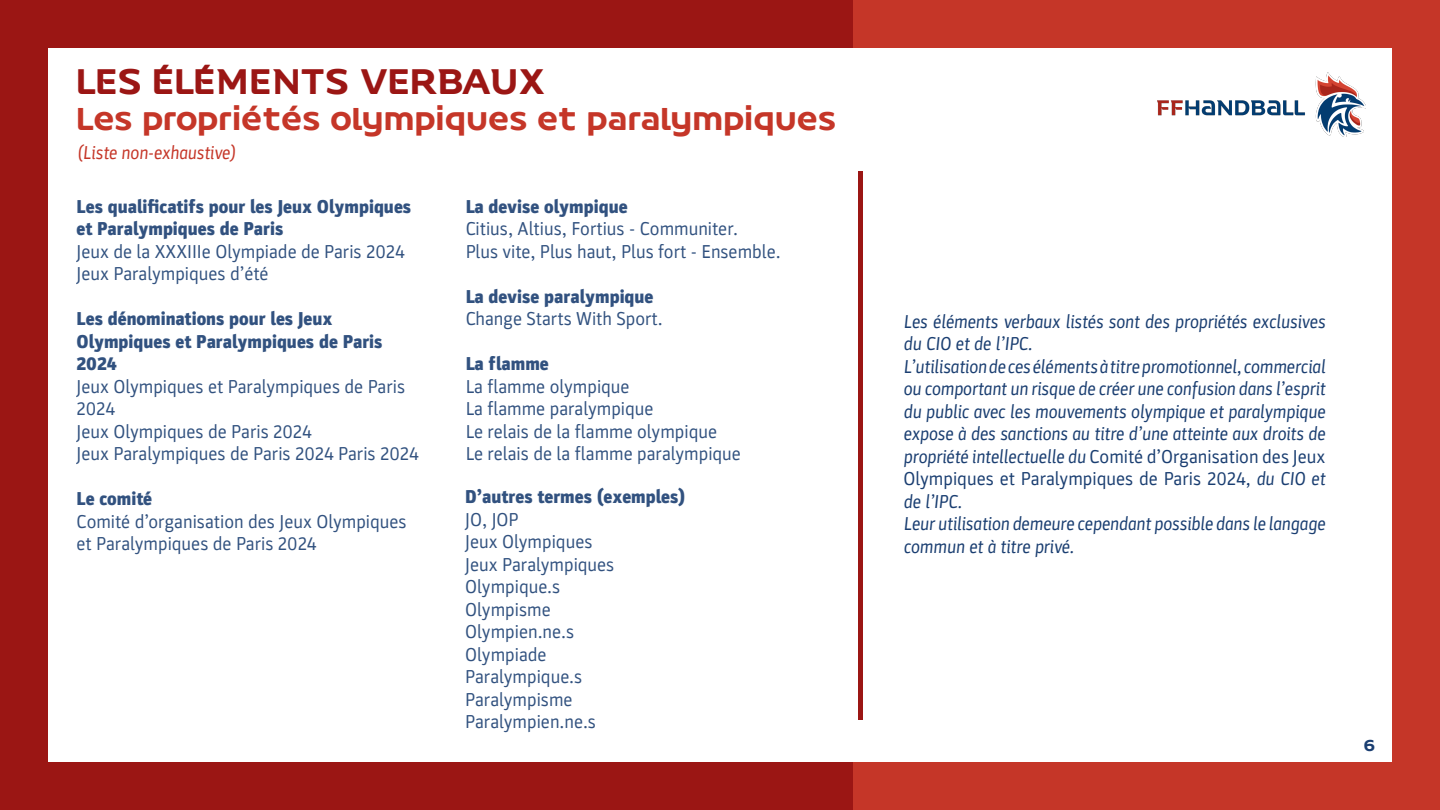
<style>
.page{position:relative;width:1440px;height:810px;background:#fff}
.page>*{position:absolute;margin:0;border:0;box-sizing:border-box;transform-origin:0 0}
.t1{font:33.75px "FF Hand";color:#9b1614}
.t2{font:30px "FF Hand";color:#c53628}
.t3{font:18.75px/22.5px "Parka";color:#1a3e71}
.t4{font:italic 18.75px/22.5px "Parka";color:#1a3e71}
.t5{font:900 18.75px/22.5px "Parka";color:#1a3e71}
.t6{font:italic 18.75px "Parka";color:#c53628}
.t7{font:15px "FF Hand";color:#1a3e71}
.s1{font-style:normal}
</style>
<div class="page">
<div style="left:1px;top:0;width:1439px;height:809px;background:#9b1614"></div>
<div style="left:853px;top:0;width:587px;height:810px;background:#c53628"></div>
<div style="left:49px;top:48px;width:1343px;height:714px;background:#fff"></div>
<img style="left:1157px;top:72px;width:209px;height:65px">
<hr style="left:858px;top:171px;width:4px;height:549px;background:#9b1614">
<h1 class="t1" style="left:77px;top:60px;width:471px">LES ÉLÉMENTS VERBAUX</h1>
<h2 class="t2" style="left:77px;top:100px;width:761px">Les propriétés olympiques et paralympiques</h2>
<p class="t6" style="left:77px;top:142px;width:160px">(Liste non-exhaustive)</p>
<p class="t5" style="left:76px;top:195px;width:336px">Les qualificatifs pour les Jeux Olympiques et Paralympiques de Paris</p>
<p class="t3" style="left:76px;top:240px;width:330px">Jeux de la XXXIIIe Olympiade de Paris 2024<br>Jeux Paralympiques d’été</p>
<p class="t5" style="left:76px;top:308px;width:308px">Les dénominations pour les Jeux<br>Olympiques et Paralympiques de Paris<br>2024</p>
<p class="t3" style="left:76px;top:375px;width:344px">Jeux Olympiques et Paralympiques de Paris<br>2024<br>Jeux Olympiques de Paris 2024<br>Jeux Paralympiques de Paris 2024 Paris 2024</p>
<p class="t5" style="left:76px;top:488px;width:77px">Le comité</p>
<p class="t3" style="left:76px;top:510px;width:332px">Comité d’organisation des Jeux Olympiques et Paralympiques de Paris 2024</p>
<p class="t5" style="left:465px;top:195px;width:164px">La devise olympique</p>
<p class="t3" style="left:465px;top:218px;width:317px">Citius, Altius, Fortius - Communiter.<br>Plus vite, Plus haut, Plus fort - Ensemble.</p>
<p class="t5" style="left:465px;top:285px;width:190px">La devise paralympique</p>
<p class="t3" style="left:465px;top:308px;width:199px">Change Starts With Sport.</p>
<p class="t5" style="left:465px;top:353px;width:85px">La flamme</p>
<p class="t3" style="left:465px;top:375px;width:277px">La flamme olympique<br>La flamme paralympique<br>Le relais de la flamme olympique<br>Le relais de la flamme paralympique</p>
<p class="t5" style="left:465px;top:486px;width:222px">D’autres termes (exemples)</p>
<p class="t3" style="left:465px;top:508px;width:151px">JO, JOP<br>Jeux Olympiques<br>Jeux Paralympiques<br>Olympique.s<br>Olympisme<br>Olympien.ne.s<br>Olympiade<br>Paralympique.s<br>Paralympisme<br>Paralympien.ne.s</p>
<p class="t4" style="left:904px;top:310px;width:423px">Les éléments verbaux listés sont des propriétés exclusives du CIO et de l’IPC.<br>L’utilisation de ces éléments à titre promotionnel, commercial ou comportant un risque de créer une confusion dans l’esprit du public avec les mouvements olympique et paralympique expose à des sanctions au titre d’une atteinte aux droits de propriété intellectuelle du <span class="s1">Comité d’Organisation des Jeux Olympiques et Paralympiques de Paris 2024</span>, du CIO et de l’IPC.<br>Leur utilisation demeure cependant possible dans le langage commun et à titre privé.</p>
<p class="t7" style="left:1364px;top:736px;width:13px">6</p>
</div>
